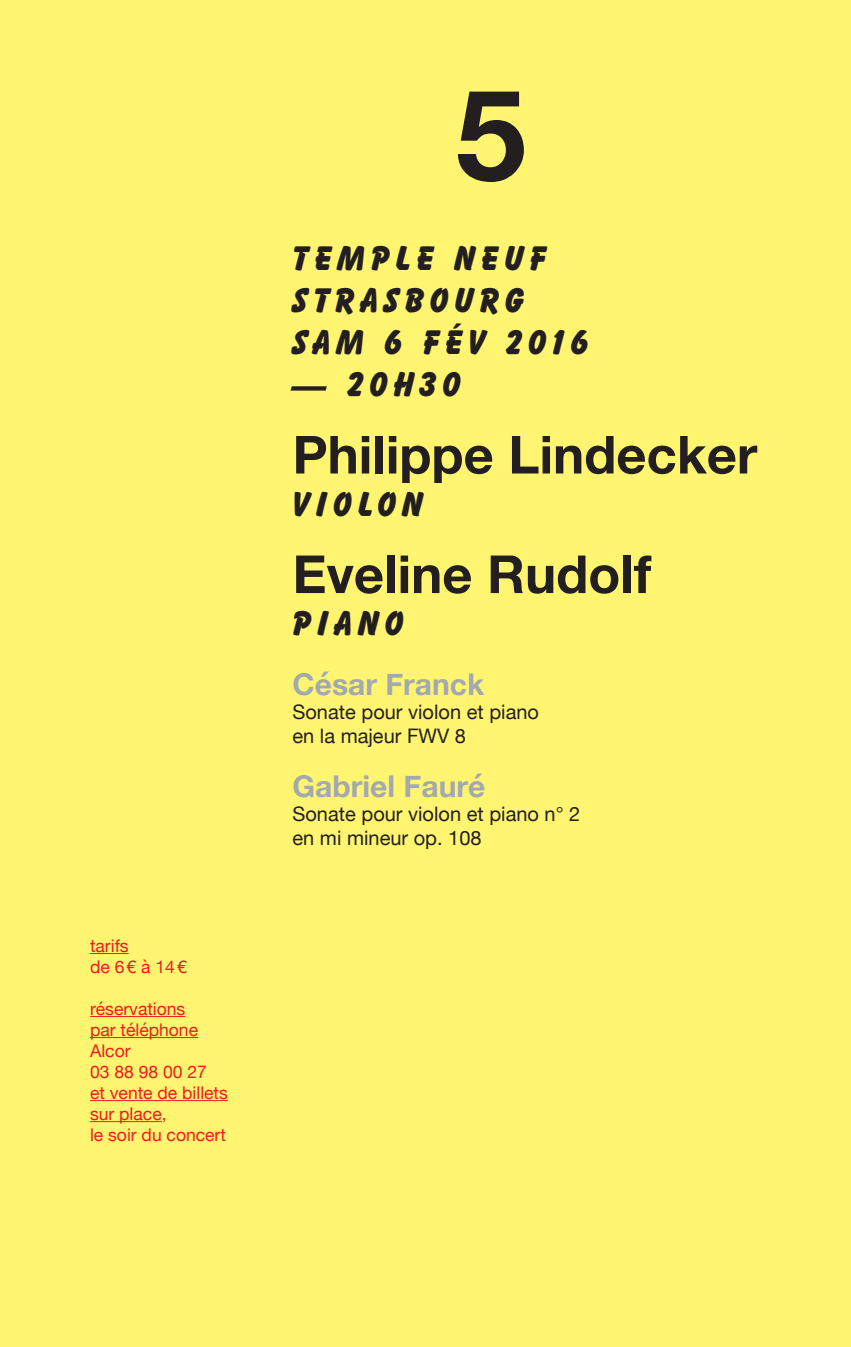
<style>
.page{position:relative;width:851px;height:1347px;background:#fff}
.page>*{position:absolute;margin:0;border:0;box-sizing:border-box;transform-origin:0 0}
.t1{font:700 126.75px "Helvetica Neue";color:#231f20}
.t2{font:700 52.5px "Helvetica Neue";color:#231f20}
.t3{font:800 35px/42px "Balloon BT";letter-spacing:.155em;color:#231f20}
.t4{font:700 30px "Helvetica Neue";color:#a2a9af}
.t5{font:20px/24px "Helvetica Neue";color:#231f20}
.t6{font:17.5px/21px "Helvetica Neue";color:#ee1d23}
</style>
<div class="page">
<div style="left:0;top:0;width:850px;height:1346px;background:#fff570"></div>
<hr style="left:90px;top:953px;width:39px;height:1px;background:#ee1d23">
<hr style="left:90px;top:1016px;width:95px;height:1px;background:#ee1d23">
<hr style="left:90px;top:1037px;width:108px;height:1px;background:#ee1d23">
<hr style="left:90px;top:1100px;width:138px;height:1px;background:#ee1d23">
<hr style="left:90px;top:1121px;width:72px;height:1px;background:#ee1d23">
<p class="t6" style="left:90px;top:936px;width:98px">tarifs<br>de 6€ à 14€</p>
<p class="t6" style="left:90px;top:999px;width:139px">réservations<br>par téléphone<br>Alcor<br>03 88 98 00 27<br>et vente de billets sur place,<br>le soir du concert</p>
<h1 class="t1" style="left:455px;top:36px;width:72px">5</h1>
<h3 class="t3" style="left:292px;top:236px;width:298px">TEMPLE NEUF<br>STRASBOURG<br>SAM 6 FÉV 2016</h3>
<h3 class="t3" style="left:292px;top:362px;width:170px">— 20H30</h3>
<h2 class="t2" style="left:292px;top:413px;width:466px">Philippe Lindecker</h2>
<h3 class="t3" style="left:292px;top:482px;width:132px">VIOLON</h3>
<h2 class="t2" style="left:292px;top:533px;width:360px">Eveline Rudolf</h2>
<h3 class="t3" style="left:292px;top:601px;width:113px">PIANO</h3>
<h3 class="t4" style="left:292px;top:661px;width:193px">César Franck</h3>
<p class="t5" style="left:292px;top:701px;width:248px">Sonate pour violon et piano en la majeur FWV 8</p>
<h3 class="t4" style="left:292px;top:762px;width:194px">Gabriel Fauré</h3>
<p class="t5" style="left:292px;top:802px;width:289px">Sonate pour violon et piano n° 2 en mi mineur op. 108</p>
</div>
